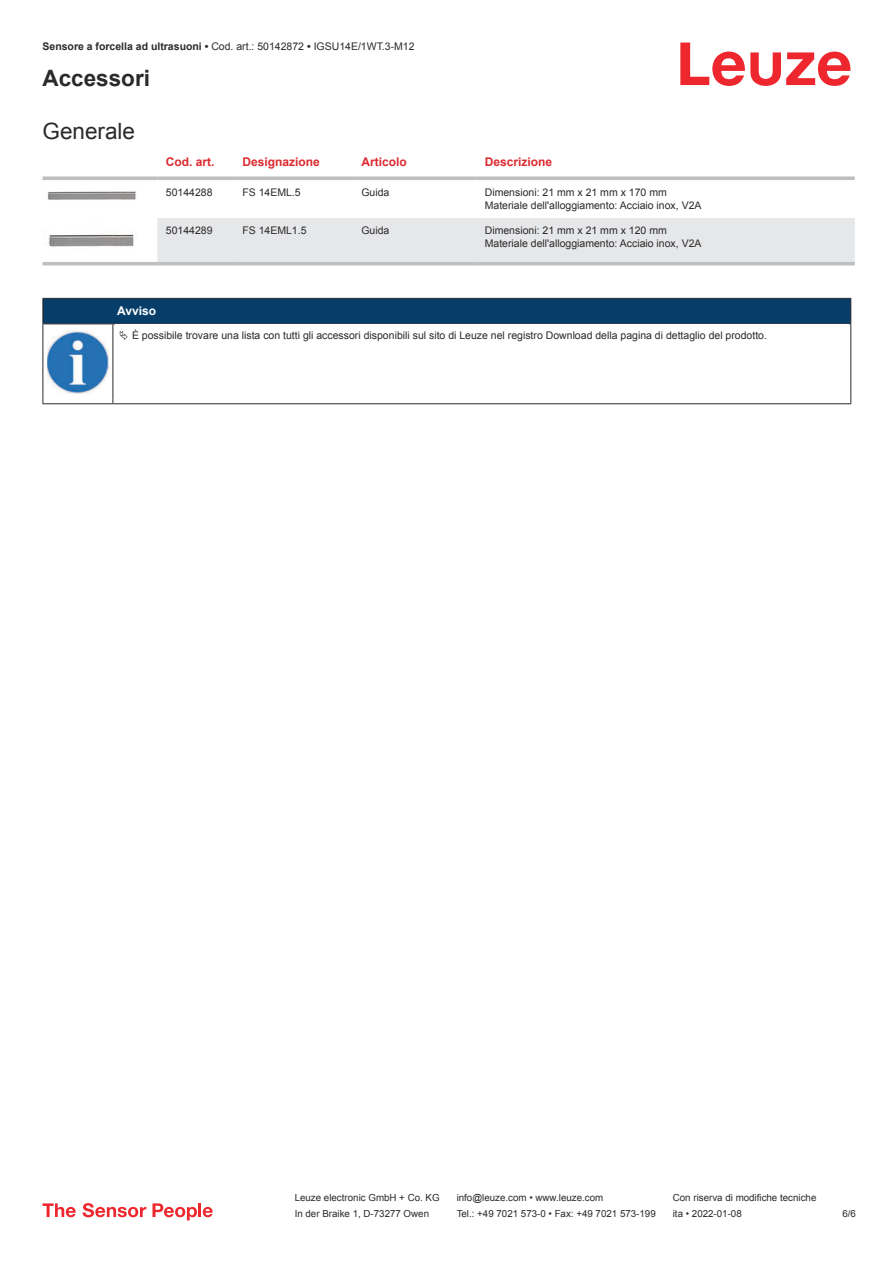
<style>
.page{position:relative;width:893px;height:1263px;background:#fff}
.page>*{position:absolute;margin:0;border:0;box-sizing:border-box;transform-origin:0 0}
.t1{font:700 22.5px "Arial";color:#2b292a}
.t2{font:22.5px "Arial";color:#2b292a}
.t3{font:700 12px "Arial";color:#db2a30}
.t4{font:700 12px "Arial";color:#fff}
.t5{font:10.5px/12.6px "Arial";color:#2b292a}
.t6{font:9.75px "Arial";color:#2b292a}
.s1{font-weight:700}
</style>
<div class="page">
<svg style="left:680px;top:43px;width:170px;height:43px"></svg>
<svg style="left:43px;top:265px;width:812px;height:1px"></svg>
<div style="left:157px;top:218px;width:698px;height:44px;background:#e6e7e9"></div>
<svg style="left:43px;top:176px;width:114px;height:4px"></svg>
<svg style="left:157px;top:176px;width:77px;height:4px"></svg>
<svg style="left:234px;top:176px;width:119px;height:4px"></svg>
<svg style="left:353px;top:176px;width:123px;height:4px"></svg>
<svg style="left:476px;top:176px;width:379px;height:4px;background:#c4c6c8"></svg>
<hr style="left:43px;top:262px;width:114px;height:3px;background:#bdbfc1">
<hr style="left:157px;top:262px;width:77px;height:3px;background:#bdbfc1">
<hr style="left:234px;top:262px;width:119px;height:3px;background:#bdbfc1">
<hr style="left:353px;top:262px;width:123px;height:3px;background:#bdbfc1">
<hr style="left:476px;top:262px;width:379px;height:3px;background:#bdbfc1">
<img style="left:47px;top:191px;width:89px;height:9px">
<img style="left:48px;top:232px;width:86px;height:15px">
<div style="left:43px;top:298px;width:808px;height:26px;background:#063d69"></div>
<hr style="left:113px;top:323px;width:738px;height:1px;background:#2b292a">
<hr style="left:43px;top:324px;width:1px;height:75px;background:#2b292a">
<hr style="left:113px;top:324px;width:1px;height:75px;background:#2b292a">
<hr style="left:850px;top:324px;width:1px;height:75px;background:#2b292a">
<hr style="left:43px;top:403px;width:70px;height:1px;background:#2b292a">
<hr style="left:113px;top:403px;width:738px;height:1px;background:#2b292a">
<img style="left:47px;top:330px;width:61px;height:63px">
<svg style="left:43px;top:1203px;width:33px;height:14px"></svg>
<svg style="left:83px;top:1203px;width:63px;height:14px"></svg>
<svg style="left:153px;top:1203px;width:44px;height:17px"></svg>
<hr style="left:198px;top:1203px;width:3px;height:14px;background:#ed272d">
<svg style="left:203px;top:1207px;width:10px;height:10px"></svg>
<p class="t5" style="left:43px;top:41px;width:374px"><span class="s1">Sensore a forcella ad ultrasuoni •</span> Cod. art.: 50142872 <span class="s1">•</span> IGSU14E/1WT.3-M12</p>
<h1 class="t1" style="left:43px;top:70px;width:109px">Accessori</h1>
<h1 class="t2" style="left:43px;top:123px;width:94px">Generale</h1>
<p class="t3" style="left:166px;top:157px;width:50px">Cod. art.</p>
<p class="t3" style="left:242px;top:157px;width:79px">Designazione</p>
<p class="t3" style="left:361px;top:157px;width:47px">Articolo</p>
<p class="t3" style="left:485px;top:157px;width:69px">Descrizione</p>
<p class="t5" style="left:166px;top:187px;width:48px">50144288</p>
<p class="t5" style="left:242px;top:187px;width:60px">FS 14EML.5</p>
<p class="t5" style="left:361px;top:187px;width:30px">Guida</p>
<p class="t5" style="left:485px;top:187px;width:218px">Dimensioni: 21 mm x 21 mm x 170 mm<br>Materiale dell'alloggiamento: Acciaio inox, V2A</p>
<p class="t5" style="left:166px;top:225px;width:48px">50144289</p>
<p class="t5" style="left:242px;top:225px;width:66px">FS 14EML1.5</p>
<p class="t5" style="left:361px;top:225px;width:30px">Guida</p>
<p class="t5" style="left:485px;top:225px;width:218px">Dimensioni: 21 mm x 21 mm x 120 mm<br>Materiale dell'alloggiamento: Acciaio inox, V2A</p>
<p class="t4" style="left:117px;top:307px;width:40px">Avviso</p>
<p class="t5" style="left:132px;top:330px;width:636px">È possibile trovare una lista con tutti gli accessori disponibili sul sito di Leuze nel registro Download della pagina di dettaglio del prodotto.</p>
<p class="t6" style="left:295px;top:1194px;width:146px">Leuze electronic GmbH + Co. KG</p>
<p class="t6" style="left:457px;top:1194px;width:148px">info@leuze.com • www.leuze.com</p>
<p class="t6" style="left:673px;top:1194px;width:145px">Con riserva di modifiche tecniche</p>
<p class="t6" style="left:295px;top:1210px;width:136px">In der Braike 1, D-73277 Owen</p>
<p class="t6" style="left:457px;top:1210px;width:201px">Tel.: +49 7021 573-0 • Fax: +49 7021 573-199</p>
<p class="t6" style="left:673px;top:1210px;width:70px">ita • 2022-01-08</p>
<p class="t6" style="left:842px;top:1210px;width:15px">6 /6</p>
</div>
